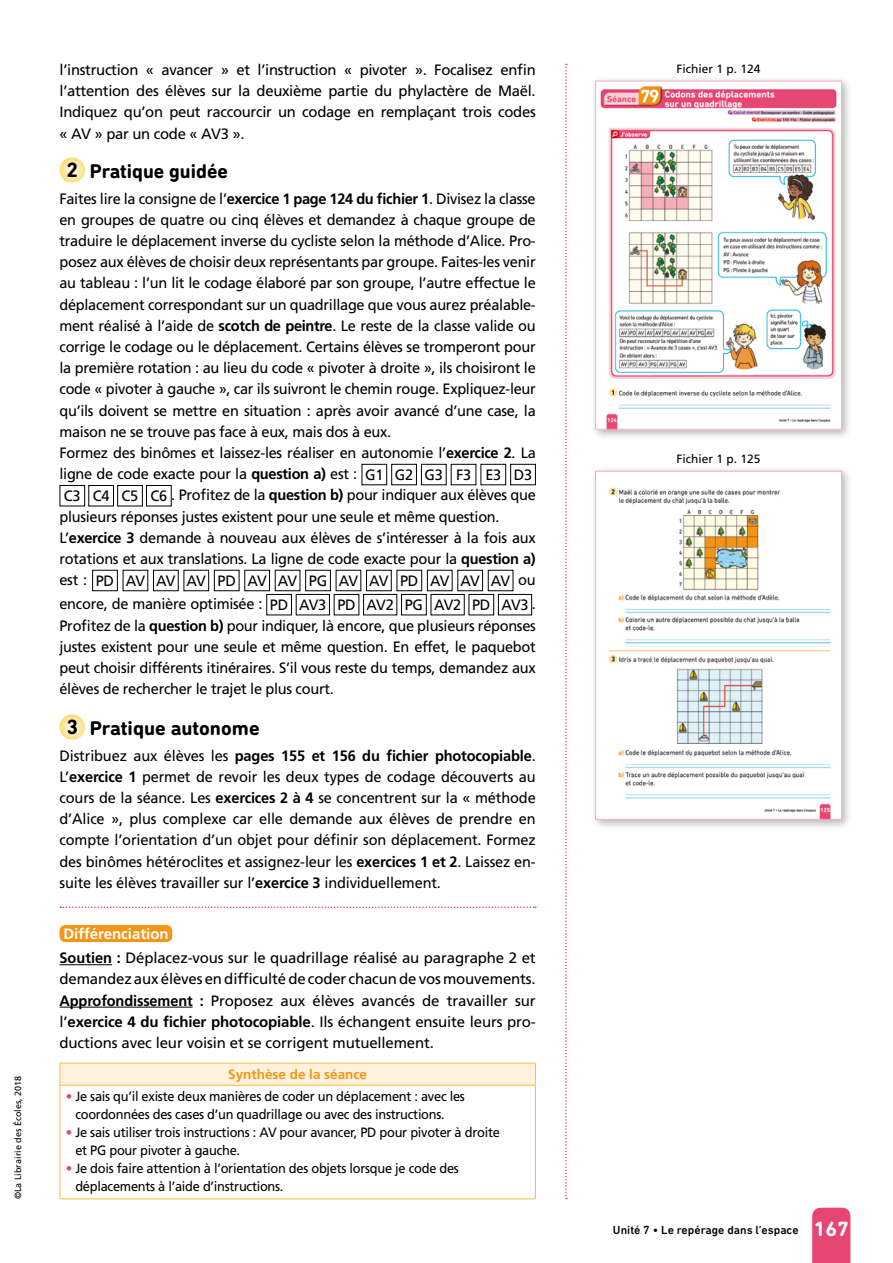
<style>
.page{position:relative;width:893px;height:1263px;background:#fff}
.page>*{position:absolute;margin:0;border:0;box-sizing:border-box;transform-origin:0 0}
.t1{font:700 21px "DIN Next Rounded LT Pro";color:#fff}
.t2{font:700 20.25px "DIN Next Rounded LT Pro";color:#000}
.t3{font:15px/21.3px "Frutiger LT Std";letter-spacing:-.02em;color:#000;text-align:justify}
.t4{font:13.5px/18px "Frutiger LT Std";letter-spacing:-.02em;color:#000;scale:.95 1}
.t5{font:700 13.5px "Frutiger LT Std";color:#f39517}
.t6{font:500 12px "DIN Next Rounded LT Pro";color:#000}
.t7{font:12px "Frutiger LT Std";color:#000}
.t8{font:9px "Frutiger LT Std";color:#000}
.s1{font-size:21px}
.s2{font-weight:700}
.s3{font-weight:700;color:#fff}
.s4{color:#e74673}
</style>
<div class="page">
<div style="left:812px;top:1208px;width:38px;height:55px;background:#e74673"></div>
<svg style="left:565px;top:64px;width:2px;height:1135px"></svg>
<div style="left:590px;top:76px;width:263px;height:364px;background:#000;opacity:.3"></div>
<img style="left:597px;top:83px;width:243px;height:345px">
<div style="left:595px;top:81px;width:247px;height:349px;border:1px solid #f4afb9"></div>
<div style="left:590px;top:466px;width:263px;height:364px;background:#000;opacity:.3"></div>
<img style="left:597px;top:473px;width:243px;height:345px">
<div style="left:595px;top:471px;width:247px;height:349px;border:1px solid #f4afb9"></div>
<svg style="left:60px;top:906px;width:476px;height:2px"></svg>
<hr style="left:60px;top:964px;width:52px;height:1px;background:#000">
<hr style="left:60px;top:1007px;width:133px;height:1px;background:#000">
<svg style="left:60px;top:157px;width:25px;height:26px"></svg>
<div style="left:362px;top:464px;width:25px;height:21px;border:1px solid #000"></div>
<div style="left:391px;top:464px;width:26px;height:21px;border:1px solid #000"></div>
<div style="left:421px;top:464px;width:26px;height:21px;border:1px solid #000"></div>
<div style="left:451px;top:464px;width:25px;height:21px;border:1px solid #000"></div>
<div style="left:480px;top:464px;width:26px;height:21px;border:1px solid #000"></div>
<div style="left:510px;top:464px;width:26px;height:21px;border:1px solid #000"></div>
<div style="left:60px;top:485px;width:25px;height:21px;border:1px solid #000"></div>
<div style="left:88px;top:485px;width:26px;height:21px;border:1px solid #000"></div>
<div style="left:117px;top:485px;width:26px;height:21px;border:1px solid #000"></div>
<div style="left:146px;top:485px;width:26px;height:21px;border:1px solid #000"></div>
<div style="left:92px;top:570px;width:26px;height:21px;border:1px solid #000"></div>
<div style="left:305px;top:570px;width:26px;height:21px;border:1px solid #000"></div>
<div style="left:366px;top:570px;width:26px;height:21px;border:1px solid #000"></div>
<div style="left:266px;top:594px;width:26px;height:21px;border:1px solid #000"></div>
<div style="left:296px;top:594px;width:34px;height:21px;border:1px solid #000"></div>
<div style="left:334px;top:594px;width:25px;height:21px;border:1px solid #000"></div>
<div style="left:363px;top:594px;width:34px;height:21px;border:1px solid #000"></div>
<div style="left:401px;top:594px;width:26px;height:21px;border:1px solid #000"></div>
<div style="left:431px;top:594px;width:34px;height:21px;border:1px solid #000"></div>
<div style="left:469px;top:594px;width:25px;height:21px;border:1px solid #000"></div>
<div style="left:498px;top:594px;width:34px;height:21px;border:1px solid #000"></div>
<svg style="left:60px;top:714px;width:25px;height:26px"></svg>
<div style="left:60px;top:925px;width:112px;height:17px;background:#f39517;border-radius:6px"></div>
<div style="left:60px;top:1063px;width:475px;height:22px;background:#fff2dd"></div>
<hr style="left:60px;top:1063px;width:476px;height:1px;background:#fabd43">
<svg style="left:60px;top:1063px;width:1px;height:22px"></svg>
<svg style="left:535px;top:1063px;width:1px;height:22px"></svg>
<hr style="left:60px;top:1085px;width:476px;height:1px;background:#fabd43">
<hr style="left:60px;top:1085px;width:1px;height:113px;background:#fabd43">
<hr style="left:535px;top:1085px;width:1px;height:113px;background:#fabd43">
<hr style="left:60px;top:1198px;width:476px;height:1px;background:#fabd43">
<p class="t8" style="left:13px;top:1199px;width:125px;rotate:-90deg">©La Librairie des Écoles, 2018</p>
<p class="t3" style="left:60px;top:59px;width:478px">l’instruction « avancer » et l’instruction « pivoter ». Focalisez enfin l’attention des élèves sur la deuxième partie du phylactère de Maël.<br>Indiquez qu’on peut raccourcir un codage en remplaçant trois codes « AV » par un code « AV3 ».</p>
<h2 class="t2" style="left:66px;top:160px;width:163px"><span class="s1">2</span> Pratique guidée</h2>
<p class="t3" style="left:60px;top:188px;width:478px;text-align:left">Faites lire la consigne de l’<span class="s2">exercice 1 page 124 du fichier 1</span>. Divisez la classe en groupes de quatre ou cinq élèves et demandez à chaque groupe de traduire le déplacement inverse du cycliste selon la méthode d’Alice. Pro&shy;posez aux élèves de choisir deux représentants par groupe. Faites-les venir au tableau : l’un lit le codage élaboré par son groupe, l’autre effectue le déplacement correspondant sur un quadrillage que vous aurez préalable&shy;ment réalisé à l’aide de <span class="s2">scotch de peintre</span>. Le reste de la classe valide ou corrige le codage ou le déplacement. Certains élèves se tromperont pour la première rotation : au lieu du code « pivoter à droite », ils choisiront le code « pivoter à gauche », car ils suivront le chemin rouge. Expliquez-leur qu’ils doivent se mettre en situation : après avoir avancé d’une case, la maison ne se trouve pas face à eux, mais dos à eux.<br>Formez des binômes et laissez-les réaliser en autonomie l’<span class="s2">exercice 2</span>. La ligne de code exacte pour la <span class="s2">question a)</span> est : G1 G2 G3 F3 E3 D3<br>C3 C4 C5 C6 . Profitez de la <span class="s2">question b)</span> pour indiquer aux élèves que plusieurs réponses justes existent pour une seule et même question.<br>L’<span class="s2">exercice 3</span> demande à nouveau aux élèves de s’intéresser à la fois aux rotations et aux translations. La ligne de code exacte pour la <span class="s2">question a) </span>est : PD AV AV AV PD AV AV PG AV AV PD AV AV AV ou encore, de manière optimisée : PD AV3 PD AV2 PG AV2 PD AV3 .</p>
<p class="t3" style="left:60px;top:615px;width:478px">Profitez de la <span class="s2">question b)</span> pour indiquer, là encore, que plusieurs réponses justes existent pour une seule et même question. En effet, le paquebot peut choisir différents itinéraires. S’il vous reste du temps, demandez aux élèves de rechercher le trajet le plus court.</p>
<h2 class="t2" style="left:66px;top:716px;width:195px"><span class="s1">3</span> Pratique autonome</h2>
<p class="t3" style="left:60px;top:745px;width:478px">Distribuez aux élèves les <span class="s2">pages 155 et 156 du fichier photocopiable</span>.<br>L’<span class="s2">exercice 1</span> permet de revoir les deux types de codage découverts au cours de la séance. Les <span class="s2">exercices 2 à 4</span> se concentrent sur la « méthode d’Alice », plus complexe car elle demande aux élèves de prendre en compte l’orientation d’un objet pour définir son déplacement. Formez des binômes hétéroclites et assignez-leur les <span class="s2">exercices 1 et 2</span>. Laissez en&shy;suite les élèves travailler sur l’<span class="s2">exercice 3</span> individuellement.</p>
<p class="t3" style="left:60px;top:922px;width:478px;line-height:24.3px"><span class="s3">Différenciation<br></span><span class="s2">Soutien :</span> Déplacez-vous sur le quadrillage réalisé au paragraphe 2 et</p>
<p class="t3" style="left:60px;top:969px;width:478px">demandez aux élèves en difficulté de coder chacun de vos mouvements.<br><span class="s2">Approfondissement :</span> Proposez aux élèves avancés de travailler sur l’<span class="s2">exercice 4 du fichier photocopiable</span>. Ils échangent ensuite leurs pro&shy;ductions avec leur voisin et se corrigent mutuellement.</p>
<p class="t5" style="left:228px;top:1066px;width:140px">Synthèse de la séance</p>
<p class="t4" style="left:75px;top:1088px;width:412px;text-indent:-9px"><span class="s4">•</span> Je sais qu’il existe deux manières de coder un déplacement : avec les coordonnées des cases d’un quadrillage ou avec des instructions.</p>
<p class="t4" style="left:75px;top:1124px;width:448px;text-indent:-9px"><span class="s4">•</span> Je sais utiliser trois instructions : AV pour avancer, PD pour pivoter à droite et PG pour pivoter à gauche.</p>
<p class="t4" style="left:75px;top:1160px;width:405px;text-indent:-9px"><span class="s4">•</span> Je dois faire attention à l’orientation des objets lorsque je code des déplacements à l’aide d’instructions.</p>
<p class="t7" style="left:676px;top:62px;width:86px">Fichier 1 p. 124</p>
<p class="t7" style="left:676px;top:452px;width:86px">Fichier 1 p. 125</p>
<p class="t6" style="left:613px;top:1223px;width:187px">Unité 7 • Le repérage dans l’espace</p>
<h1 class="t1" style="left:814px;top:1217px;width:37px">167</h1>
</div>
